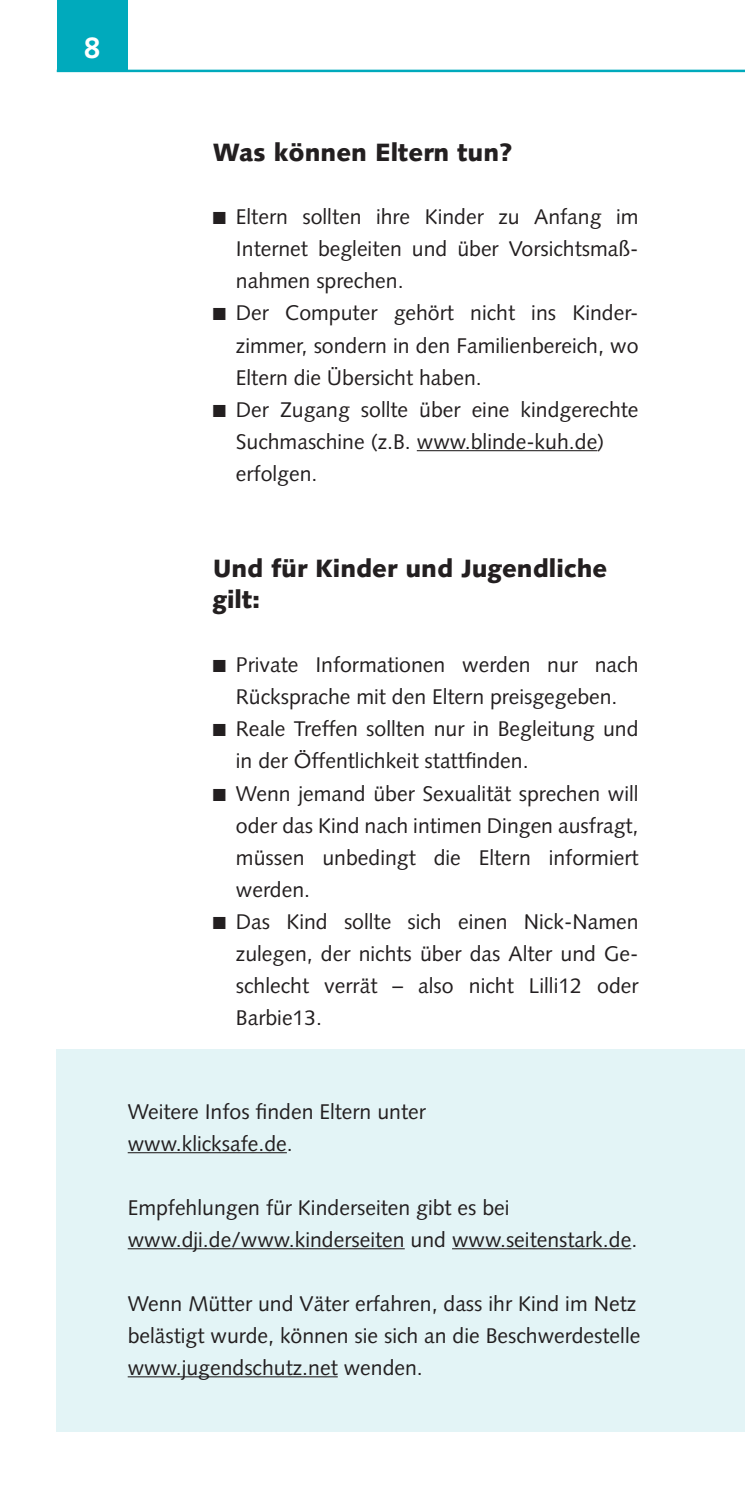
<style>
.page{position:relative;width:745px;height:1489px;background:#fff}
.page>*{position:absolute;margin:0;border:0;box-sizing:border-box;transform-origin:0 0}
.t1{font:700 30px "Syntax";color:#fff}
.t2{font:900 25px/32px "Syntax";color:#231f20}
.t3{font:21.25px/32px "Syntax";color:#231f20}
</style>
<div class="page">
<div style="left:57px;top:0;width:71px;height:71px;background:#00aabc"></div>
<hr style="left:57px;top:70px;width:687px;height:2px;background:#00aabc">
<div style="left:57px;top:1049px;width:687px;height:382px;background:#e3f4f6"></div>
<hr style="left:416px;top:450px;width:181px;height:1px;background:#231f20">
<hr style="left:128px;top:1152px;width:159px;height:1px;background:#231f20">
<hr style="left:128px;top:1248px;width:276px;height:1px;background:#231f20">
<hr style="left:452px;top:1248px;width:179px;height:1px;background:#231f20">
<hr style="left:128px;top:1376px;width:209px;height:1px;background:#231f20">
<h1 class="t1" style="left:84px;top:36px;width:18px">8</h1>
<p class="t2" style="left:213px;top:138px;width:301px">Was können Eltern tun?</p>
<p class="t3" style="left:236px;top:203px;width:404px;text-align:justify;text-indent:-23px">■ Eltern sollten ihre Kinder zu Anfang im Internet begleiten und über Vorsichtsmaß&shy;nahmen sprechen.</p>
<p class="t3" style="left:236px;top:299px;width:404px;text-align:justify;text-indent:-23px">■ Der Computer gehört nicht ins Kinder&shy;zimmer, sondern in den Familienbereich, wo Eltern die Übersicht haben.</p>
<p class="t3" style="left:236px;top:395px;width:404px;text-indent:-23px">■ Der Zugang sollte über eine kindgerechte<br>Suchmaschine (z.B. www.blinde-kuh.de) erfolgen.</p>
<p class="t2" style="left:213px;top:554px;width:396px">Und für Kinder und Jugendliche gilt:</p>
<p class="t3" style="left:213px;top:651px;width:427px;text-align:center">■ Private Informationen werden nur nach<br>Rücksprache mit den Eltern preisgegeben.</p>
<p class="t3" style="left:236px;top:715px;width:404px;text-indent:-23px">■ Reale Treffen sollten nur in Begleitung und in der Öffentlichkeit stattfinden.</p>
<p class="t3" style="left:236px;top:779px;width:404px;text-align:justify;text-indent:-23px">■ Wenn jemand über Sexualität sprechen will oder das Kind nach intimen Dingen ausfragt, müssen unbedingt die Eltern informiert werden.</p>
<p class="t3" style="left:236px;top:907px;width:404px;text-align:justify;text-indent:-23px">■ Das Kind sollte sich einen Nick-Namen zulegen, der nichts über das Alter und Ge&shy;schlecht verrät – also nicht Lilli12 oder Barbie13.</p>
<p class="t3" style="left:128px;top:1097px;width:299px">Weitere Infos finden Eltern unter www.klicksafe.de.</p>
<p class="t3" style="left:128px;top:1193px;width:510px">Empfehlungen für Kinderseiten gibt es bei www.dji.de/www.kinderseiten und www.seitenstark.de.</p>
<p class="t3" style="left:128px;top:1289px;width:514px">Wenn Mütter und Väter erfahren, dass ihr Kind im Netz belästigt wurde, können sie sich an die Beschwerdestelle www.jugendschutz.net wenden.</p>
</div>
